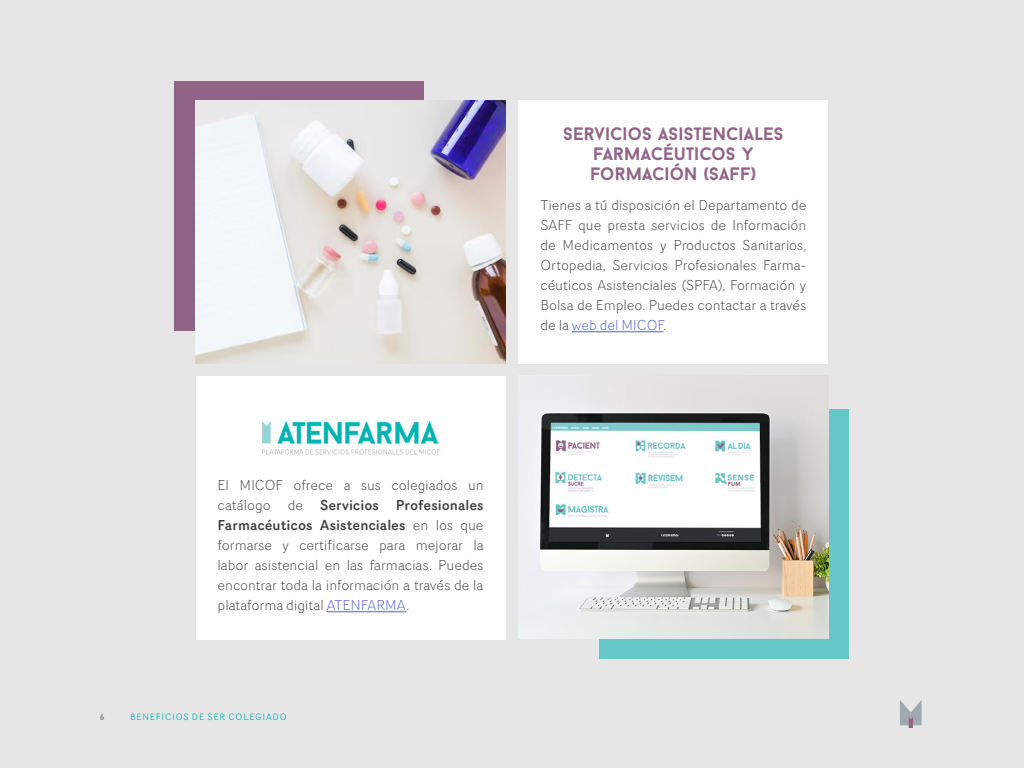
<style>
.page{position:relative;width:1024px;height:768px;background:#e6e6e6}
.page>*{position:absolute;margin:0;border:0;box-sizing:border-box;transform-origin:0 0}
.t1{font:700 18px/20px "Baron Neue";letter-spacing:.005em;color:#916487;text-align:center}
.t2{font:300 14px/20px "Router";letter-spacing:-.005em;color:#3b3c3b;text-align:justify}
.t3{font:9px "Router";letter-spacing:.09em;color:#00b5b4}
.t4{font:900 9px "Baron Neue";color:#979899}
.s1{color:#4f5cd6}
.s2{font-weight:500}
</style>
<div class="page">
<svg style="left:900px;top:700px;width:22px;height:28px"></svg>
<div style="left:174px;top:81px;width:250px;height:250px;background:#916487"></div>
<div style="left:599px;top:409px;width:250px;height:250px;background:#65c7c7"></div>
<img style="left:196px;top:100px;width:310px;height:263px">
<div style="left:518px;top:100px;width:310px;height:263px;background:#fff"></div>
<div style="left:196px;top:377px;width:310px;height:263px;background:#fff"></div>
<img style="left:518px;top:377px;width:310px;height:262px">
<hr style="left:572px;top:332px;width:91px;height:1px;background:#4f5cd6">
<hr style="left:327px;top:612px;width:79px;height:1px;background:#4f5cd6">
<img style="left:262px;top:421px;width:178px;height:34px">
<p class="t1" style="left:563px;top:123px;width:222px">SERVICIOS ASISTENCIALES<br>FARMACÉUTICOS Y<br>FORMACIÓN (SAFF)</p>
<p class="t2" style="left:540px;top:195px;width:268px">Tienes a tú disposición el Departamento de SAFF que presta servicios de Información de Medicamentos y Productos Sanitarios, Ortopedia, Servicios Profesionales Farma&shy;céuticos Asistenciales (SPFA), Formación y Bolsa de Empleo. Puedes contactar a través de la <span class="s1">web del MICOF</span>.</p>
<p class="t2" style="left:218px;top:475px;width:268px">El MICOF ofrece a sus colegiados un catálogo de <span class="s2">Servicios Profesionales Farmacéuticos Asistenciales</span> en los que formarse y certificarse para mejorar la labor asistencial en las farmacias. Puedes encontrar toda la información a través de la plataforma digital <span class="s1">ATENFARMA</span>.</p>
<p class="t4" style="left:100px;top:711px;width:6px">6</p>
<p class="t3" style="left:130px;top:710px;width:158px">BENEFICIOS DE SER COLEGIADO</p>
</div>
